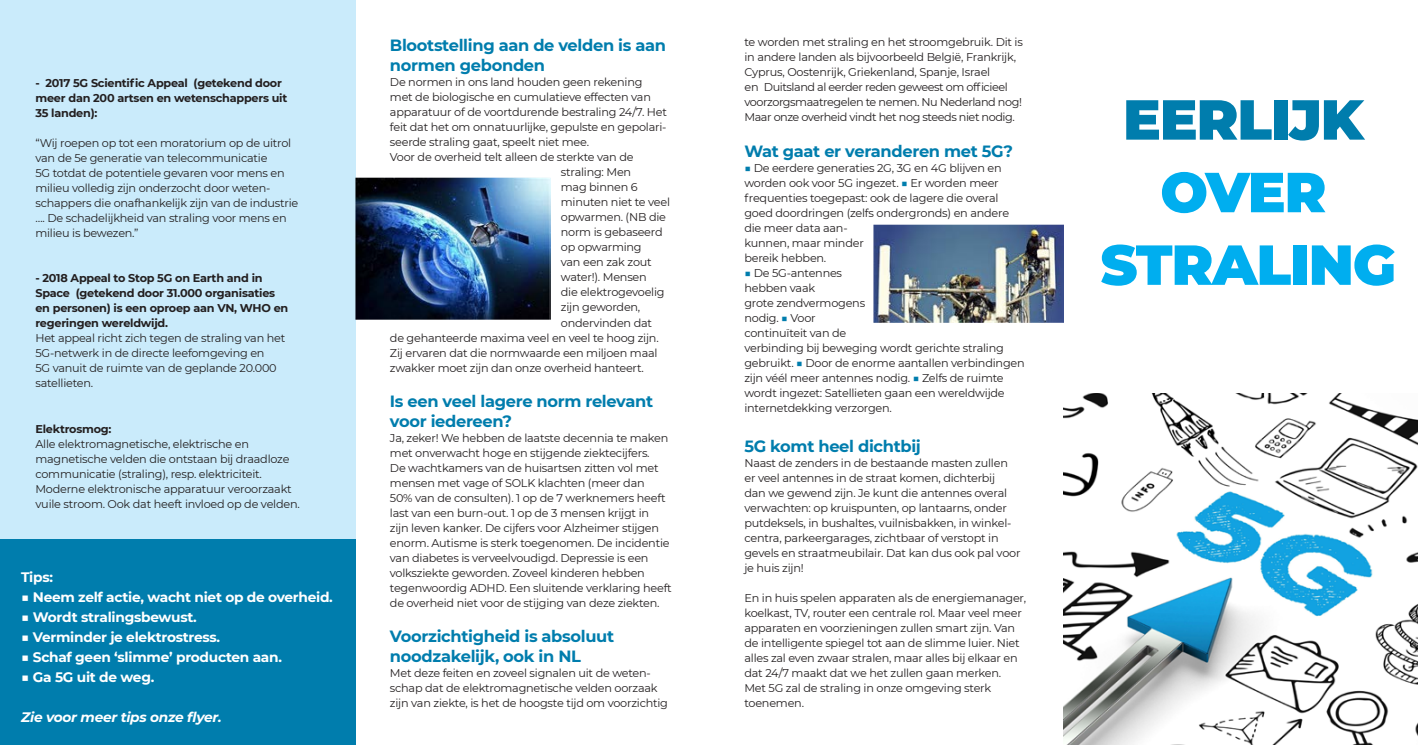
<style>
.page{position:relative;width:1418px;height:745px;background:#fff}
.page>*{position:absolute;margin:0;border:0;box-sizing:border-box;transform-origin:0 0}
.t1{font:900 56.25px/72.5px "Montserrat";letter-spacing:-.02em;color:#00aeef;text-align:center}
.t2{font:900 56.25px "Montserrat";letter-spacing:-.02em;color:#007dad}
.t3{font:700 16.25px/20px "Montserrat";letter-spacing:-.02em;color:#007dad}
.t4{font:700 13.75px "Montserrat";letter-spacing:-.02em;color:#fff}
.t5{font:italic 700 13.75px "Montserrat";letter-spacing:-.02em;color:#fff}
.t6{font:11.25px/15px "Montserrat";letter-spacing:-.02em;color:#231f20}
.t7{font:700 11.25px/15px "Montserrat";letter-spacing:-.02em;color:#231f20}
.s1{font-weight:700;color:#007dad}
</style>
<div class="page">
<img style="left:1063px;top:393px;width:354px;height:351px">
<div style="left:0;top:538px;width:355px;height:206px;background:#007dad"></div>
<div style="left:0;top:0;width:355px;height:538px;background:#caebfb"></div>
<img style="left:355px;top:177px;width:195px;height:142px">
<img style="left:873px;top:224px;width:190px;height:98px">
<p class="t7" style="left:35px;top:75px;width:253px">- 2017 5G Scientific Appeal (getekend door meer dan 200 artsen en wetenschappers uit<br>35 landen):</p>
<p class="t6" style="left:35px;top:135px;width:264px">“Wij roepen op tot een moratorium op de uitrol van de 5e generatie van telecommunicatie<br>5G totdat de potentiele gevaren voor mens en milieu volledig zijn onderzocht door weten&shy;schappers die onafhankelijk zijn van de industrie …. De schadelijkheid van straling voor mens en milieu is bewezen.”</p>
<p class="t7" style="left:35px;top:270px;width:254px">- 2018 Appeal to Stop 5G on Earth and in Space (getekend door 31.000 organisaties en personen) is een oproep aan VN, WHO en regeringen wereldwijd.</p>
<p class="t6" style="left:35px;top:330px;width:251px">Het appeal richt zich tegen de straling van het 5G-netwerk in de directe leefomgeving en<br>5G vanuit de ruimte van de geplande 20.000 satellieten.</p>
<p class="t7" style="left:35px;top:420px;width:78px">Elektrosmog:</p>
<p class="t6" style="left:35px;top:435px;width:266px">Alle elektromagnetische, elektrische en magnetische velden die ontstaan bij draadloze communicatie (straling), resp. elektriciteit.<br>Moderne elektronische apparatuur veroorzaakt vuile stroom. Ook dat heeft invloed op de velden.</p>
<p class="t4" style="left:21px;top:566px;width:33px">Tips:</p>
<p class="t4" style="left:21px;top:586px;width:313px">■ Neem zelf actie, wacht niet op de overheid.</p>
<p class="t4" style="left:21px;top:606px;width:177px">■ Wordt stralingsbewust.</p>
<p class="t4" style="left:21px;top:626px;width:200px">■ Verminder je elektrostress.</p>
<p class="t4" style="left:21px;top:646px;width:262px">■ Schaf geen ‘slimme’ producten aan.</p>
<p class="t4" style="left:21px;top:666px;width:134px">■ Ga 5G uit de weg.</p>
<p class="t5" style="left:21px;top:706px;width:202px">Zie voor meer tips onze flyer.</p>
<h2 class="t3" style="left:390px;top:35px;width:277px">Blootstelling aan de velden is aan normen gebonden</h2>
<p class="t6" style="left:390px;top:74px;width:254px">De normen in ons land houden geen rekening</p>
<p class="t6" style="left:390px;top:89px;width:262px">met de biologische en cumulatieve effecten van</p>
<p class="t6" style="left:390px;top:104px;width:278px">apparatuur of de voortdurende bestraling 24/7. Het</p>
<p class="t6" style="left:390px;top:119px;width:278px">feit dat het om onnatuurlijke, gepulste en gepolari-</p>
<p class="t6" style="left:390px;top:134px;width:201px">seerde straling gaat, speelt niet mee.</p>
<p class="t6" style="left:390px;top:149px;width:245px">Voor de overheid telt alleen de sterkte van de</p>
<p class="t6" style="left:561px;top:164px;width:72px">straling: Men</p>
<p class="t6" style="left:561px;top:179px;width:78px">mag binnen 6</p>
<p class="t6" style="left:561px;top:194px;width:111px">minuten niet te veel</p>
<p class="t6" style="left:561px;top:209px;width:107px">opwarmen. (NB die</p>
<p class="t6" style="left:561px;top:224px;width:103px">norm is gebaseerd</p>
<p class="t6" style="left:561px;top:239px;width:82px">op opwarming</p>
<p class="t6" style="left:561px;top:254px;width:92px">van een zak zout</p>
<p class="t6" style="left:561px;top:269px;width:87px">water!). Mensen</p>
<p class="t6" style="left:561px;top:284px;width:105px">die elektrogevoelig</p>
<p class="t6" style="left:561px;top:299px;width:81px">zijn geworden,</p>
<p class="t6" style="left:561px;top:314px;width:93px">ondervinden dat</p>
<p class="t6" style="left:390px;top:329px;width:270px">de gehanteerde maxima veel en veel te hoog zijn.</p>
<p class="t6" style="left:390px;top:344px;width:269px">Zij ervaren dat die normwaarde een miljoen maal</p>
<p class="t6" style="left:390px;top:359px;width:255px">zwakker moet zijn dan onze overheid hanteert.</p>
<h2 class="t3" style="left:390px;top:390px;width:265px">Is een veel lagere norm relevant voor iedereen?</h2>
<p class="t6" style="left:390px;top:429px;width:283px">Ja, zeker! We hebben de laatste decennia te maken met onverwacht hoge en stijgende ziektecijfers.<br>De wachtkamers van de huisartsen zitten vol met mensen met vage of SOLK klachten (meer dan<br>50% van de consulten). 1 op de 7 werknemers heeft last van een burn-out. 1 op de 3 mensen krijgt in<br>zijn leven kanker. De cijfers voor Alzheimer stijgen enorm. Autisme is sterk toegenomen. De incidentie van diabetes is verveelvoudigd. Depressie is een volksziekte geworden. Zoveel kinderen hebben tegenwoordig ADHD. Een sluitende verklaring heeft de overheid niet voor de stijging van deze ziekten.</p>
<h2 class="t3" style="left:390px;top:625px;width:226px">Voorzichtigheid is absoluut noodzakelijk, ook in NL</h2>
<p class="t6" style="left:390px;top:664px;width:279px">Met deze feiten en zoveel signalen uit de weten&shy;schap dat de elektromagnetische velden oorzaak zijn van ziekte, is het de hoogste tijd om voorzichtig</p>
<p class="t6" style="left:744px;top:34px;width:280px">te worden met straling en het stroomgebruik. Dit is in andere landen als bijvoorbeeld België, Frankrijk, Cyprus, Oostenrijk, Griekenland, Spanje, Israel<br>en Duitsland al eerder reden geweest om officieel voorzorgsmaatregelen te nemen. Nu Nederland nog!<br>Maar onze overheid vindt het nog steeds niet nodig.</p>
<h2 class="t3" style="left:744px;top:140px;width:270px">Wat gaat er veranderen met 5G?</h2>
<p class="t6" style="left:744px;top:159px;width:266px"><span class="s1">■</span> De eerdere generaties 2G, 3G en 4G blijven en worden ook voor 5G ingezet. <span class="s1">■</span> Er worden meer frequenties toegepast: ook de lagere die overal goed doordringen (zelfs ondergronds) en andere die meer data aan-<br>kunnen, maar minder<br>bereik hebben.</p>
<p class="t6" style="left:744px;top:264px;width:282px"><span class="s1">■</span> De 5G-antennes<br>hebben vaak<br>grote zendvermogens<br>nodig. <span class="s1">■</span> Voor<br>continuïteit van de<br>verbinding bij beweging wordt gerichte straling gebruikt. <span class="s1">■</span> Door de enorme aantallen verbindingen zijn véél meer antennes nodig. <span class="s1">■</span> Zelfs de ruimte wordt ingezet: Satellieten gaan een wereldwijde internetdekking verzorgen.</p>
<h2 class="t3" style="left:744px;top:435px;width:178px">5G komt heel dichtbij</h2>
<p class="t6" style="left:744px;top:454px;width:277px">Naast de zenders in de bestaande masten zullen er veel antennes in de straat komen, dichterbij<br>dan we gewend zijn. Je kunt die antennes overal verwachten: op kruispunten, op lantaarns, onder putdeksels, in bushaltes, vuilnisbakken, in winkel&shy;centra, parkeergarages, zichtbaar of verstopt in gevels en straatmeubilair. Dat kan dus ook pal voor je huis zijn!</p>
<p class="t6" style="left:744px;top:589px;width:283px">En in huis spelen apparaten als de energiemanager, koelkast, TV, router een centrale rol. Maar veel meer apparaten en voorzieningen zullen smart zijn. Van de intelligente spiegel tot aan de slimme luier. Niet alles zal even zwaar stralen, maar alles bij elkaar en dat 24/7 maakt dat we het zullen gaan merken.<br>Met 5G zal de straling in onze omgeving sterk toenemen.</p>
<h1 class="t2" style="left:1123px;top:77px;width:242px">EERLIJK</h1>
<h1 class="t1" style="left:1100px;top:152px;width:297px">OVER<br>STRALING</h1>
</div>
